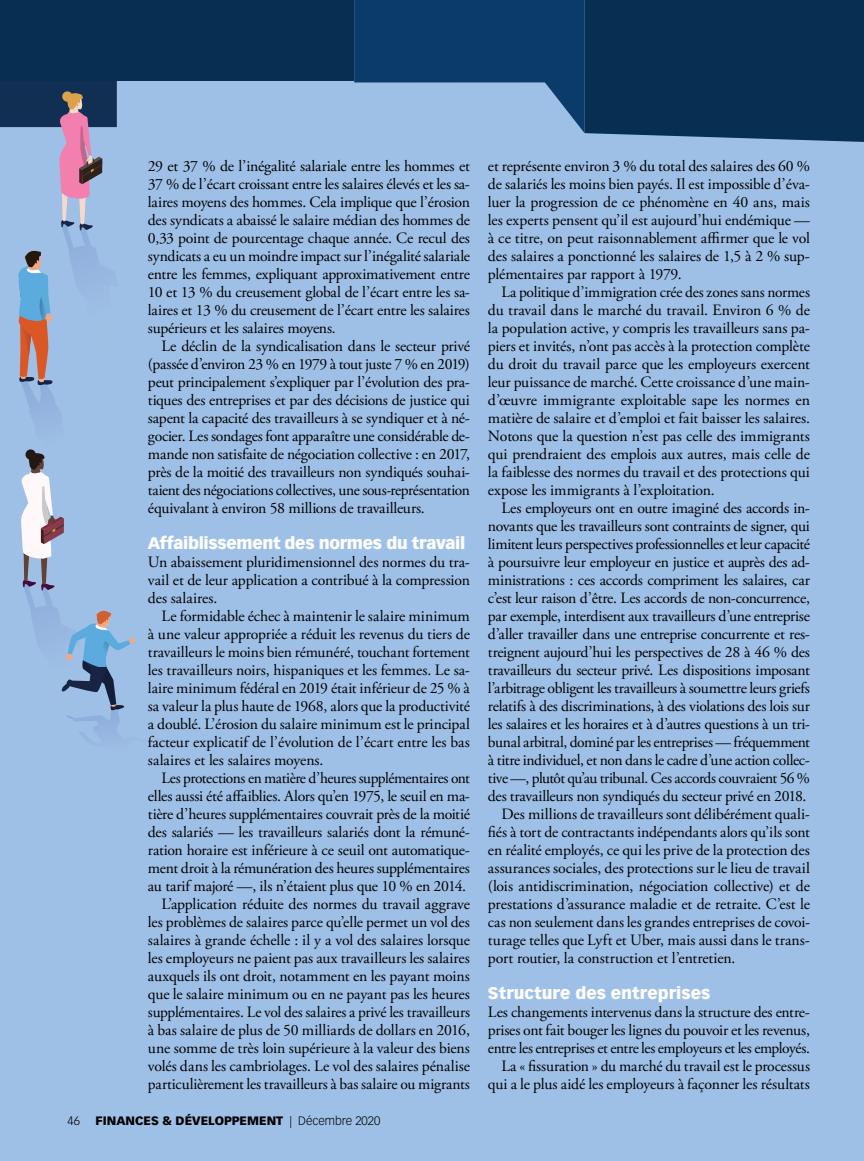
<style>
.page{position:relative;width:864px;height:1161px;background:#9fc0e6}
.page>*{position:absolute;margin:0;border:0;box-sizing:border-box;transform-origin:0 0}
.t1{font:900 16.5px "Vectora LT Std";letter-spacing:-.01em;color:#fff}
.t2{font:15.75px/18px "Adobe Garamond Pro";letter-spacing:-.015em;color:#000;text-align:justify}
.t3{font:900 12px "Vectora LT Std";color:#000}
.t4{font:300 12px "Vectora LT Std";color:#000}
.s1{font-weight:300}
</style>
<div class="page">
<div style="left:0;top:0;width:117px;height:127px;background:#112f52"></div>
<svg style="left:19px;top:93px;width:117px;height:643px"></svg>
<div style="left:0;top:0;width:354px;height:81px;background:#072f52"></div>
<svg style="left:354px;top:0;width:510px;height:142px"></svg>
<p class="t2" style="left:148px;top:158px;width:324px">29 et 37 % de l’inégalité salariale entre les hommes et 37 % de l’écart croissant entre les salaires élevés et les sa&shy;laires moyens des hommes. Cela implique que l’érosion des syndicats a abaissé le salaire médian des hommes de 0,33 point de pourcentage chaque année. Ce recul des syndicats a eu un moindre impact sur l’inégalité salariale entre les femmes, expliquant approximativement entre 10 et 13 % du creusement global de l’écart entre les sa&shy;laires et 13 % du creusement de l’écart entre les salaires supérieurs et les salaires moyens.</p>
<p class="t2" style="left:148px;top:338px;width:324px;text-indent:13px">Le déclin de la syndicalisation dans le secteur privé (passée d’environ 23 % en 1979 à tout juste 7 % en 2019) peut principalement s’expliquer par l’évolution des pra&shy;tiques des entreprises et par des décisions de justice qui sapent la capacité des travailleurs à se syndiquer et à né&shy;gocier. Les sondages font apparaître une considérable de&shy;mande non satisfaite de négociation collective : en 2017, près de la moitié des travailleurs non syndiqués souhai&shy;taient des négociations collectives, une sous-représentation équivalant à environ 58 millions de travailleurs.</p>
<p class="t1" style="left:148px;top:533px;width:319px">Affaiblissement des normes du travail</p>
<p class="t2" style="left:148px;top:554px;width:324px">Un abaissement pluridimensionnel des normes du tra&shy;vail et de leur application a contribué à la compression des salaires.</p>
<p class="t2" style="left:148px;top:608px;width:324px;text-indent:14px">Le formidable échec à maintenir le salaire minimum à une valeur appropriée a réduit les revenus du tiers de travailleurs le moins bien rémunéré, touchant fortement les travailleurs noirs, hispaniques et les femmes. Le sa&shy;laire minimum fédéral en 2019 était inférieur de 25 % à sa valeur la plus haute de 1968, alors que la productivité a doublé. L’érosion du salaire minimum est le principal facteur explicatif de l’évolution de l’écart entre les bas salaires et les salaires moyens.</p>
<p class="t2" style="left:148px;top:770px;width:324px;text-align:right">Les protections en matière d’heures supplémentaires ont elles aussi été affaiblies. Alors qu’en 1975, le seuil en ma&shy;tière d’heures supplémentaires couvrait près de la moitié des salariés — les travailleurs salariés dont la rémuné&shy;ration horaire est inférieure à ce seuil ont automatique&shy;ment droit à la rémunération des heures supplémentaires au tarif majoré —, ils n’étaient plus que 10 % en 2014.<br>L’application réduite des normes du travail aggrave les problèmes de salaires parce qu’elle permet un vol des salaires à grande échelle : il y a vol des salaires lorsque les employeurs ne paient pas aux travailleurs les salaires auxquels ils ont droit, notamment en les payant moins que le salaire minimum ou en ne payant pas les heures supplémentaires. Le vol des salaires a privé les travailleurs à bas salaire de plus de 50 milliards de dollars en 2016, une somme de très loin supérieure à la valeur des biens volés dans les cambriolages. Le vol des salaires pénalise particulièrement les travailleurs à bas salaire ou migrants</p>
<p class="t4" style="left:68px;top:1114px;width:14px">46</p>
<p class="t3" style="left:96px;top:1113px;width:286px">FINANCES &amp; DÉVELOPPEMENT <span class="s1">| Décembre 2020</span></p>
<p class="t2" style="left:488px;top:158px;width:324px">et représente environ 3 % du total des salaires des 60 % de salariés les moins bien payés. Il est impossible d’éva&shy;luer la progression de ce phénomène en 40 ans, mais les experts pensent qu’il est aujourd’hui endémique — à ce titre, on peut raisonnablement affirmer que le vol des salaires a ponctionné les salaires de 1,5 à 2 % sup&shy;plémentaires par rapport à 1979.</p>
<p class="t2" style="left:488px;top:284px;width:324px;text-indent:14px">La politique d’immigration crée des zones sans normes du travail dans le marché du travail. Environ 6 % de la population active, y compris les travailleurs sans pa&shy;piers et invités, n’ont pas accès à la protection complète du droit du travail parce que les employeurs exercent leur puissance de marché. Cette croissance d’une main&shy;d’œuvre immigrante exploitable sape les normes en matière de salaire et d’emploi et fait baisser les salaires.<br>Notons que la question n’est pas celle des immigrants qui prendraient des emplois aux autres, mais celle de la faiblesse des normes du travail et des protections qui expose les immigrants à l’exploitation.</p>
<p class="t2" style="left:501px;top:500px;width:310px">Les employeurs ont en outre imaginé des accords in-</p>
<p class="t2" style="left:488px;top:518px;width:324px">novants que les travailleurs sont contraints de signer, qui</p>
<p class="t2" style="left:488px;top:536px;width:324px">limitent leurs perspectives professionnelles et leur capacité</p>
<p class="t2" style="left:488px;top:554px;width:324px">à poursuivre leur employeur en justice et auprès des ad-</p>
<p class="t2" style="left:488px;top:572px;width:324px">ministrations : ces accords compriment les salaires, car</p>
<p class="t2" style="left:488px;top:590px;width:324px">c’est leur raison d’être. Les accords de non-concurrence,</p>
<p class="t2" style="left:488px;top:608px;width:324px">par exemple, interdisent aux travailleurs d’une entreprise</p>
<p class="t2" style="left:488px;top:626px;width:324px">d’aller travailler dans une entreprise concurrente et res-</p>
<p class="t2" style="left:488px;top:644px;width:323px">treignent aujourd’hui les perspectives de 28 à 46 % des</p>
<p class="t2" style="left:488px;top:662px;width:323px">travailleurs du secteur privé. Les dispositions imposant</p>
<p class="t2" style="left:488px;top:680px;width:324px">l’arbitrage obligent les travailleurs à soumettre leurs griefs</p>
<p class="t2" style="left:488px;top:698px;width:324px">relatifs à des discriminations, à des violations des lois sur</p>
<p class="t2" style="left:488px;top:716px;width:324px">les salaires et les horaires et à d’autres questions à un tri-</p>
<p class="t2" style="left:488px;top:734px;width:324px">bunal arbitral, dominé par les entreprises — fréquemment</p>
<p class="t2" style="left:488px;top:752px;width:324px">à titre individuel, et non dans le cadre d’une action collec-</p>
<p class="t2" style="left:488px;top:770px;width:324px">tive —, plutôt qu’au tribunal. Ces accords couvraient 56 %</p>
<p class="t2" style="left:488px;top:788px;width:320px">des travailleurs non syndiqués du secteur privé en 2018.</p>
<p class="t2" style="left:501px;top:806px;width:310px">Des millions de travailleurs sont délibérément quali-</p>
<p class="t2" style="left:488px;top:824px;width:324px">fiés à tort de contractants indépendants alors qu’ils sont</p>
<p class="t2" style="left:488px;top:842px;width:323px">en réalité employés, ce qui les prive de la protection des</p>
<p class="t2" style="left:488px;top:860px;width:323px">assurances sociales, des protections sur le lieu de travail</p>
<p class="t2" style="left:488px;top:878px;width:323px">(lois antidiscrimination, négociation collective) et de</p>
<p class="t2" style="left:488px;top:896px;width:323px">prestations d’assurance maladie et de retraite. C’est le</p>
<p class="t2" style="left:488px;top:914px;width:324px">cas non seulement dans les grandes entreprises de covoi-</p>
<p class="t2" style="left:488px;top:932px;width:324px">turage telles que Lyft et Uber, mais aussi dans le trans-</p>
<p class="t2" style="left:488px;top:950px;width:249px">port routier, la construction et l’entretien.</p>
<p class="t1" style="left:488px;top:983px;width:224px">Structure des entreprises</p>
<p class="t2" style="left:488px;top:1004px;width:324px;text-align:right">Les changements intervenus dans la structure des entre&shy;prises ont fait bouger les lignes du pouvoir et les revenus, entre les entreprises et entre les employeurs et les employés.<br>La « fissuration » du marché du travail est le processus qui a le plus aidé les employeurs à façonner les résultats</p>
</div>
